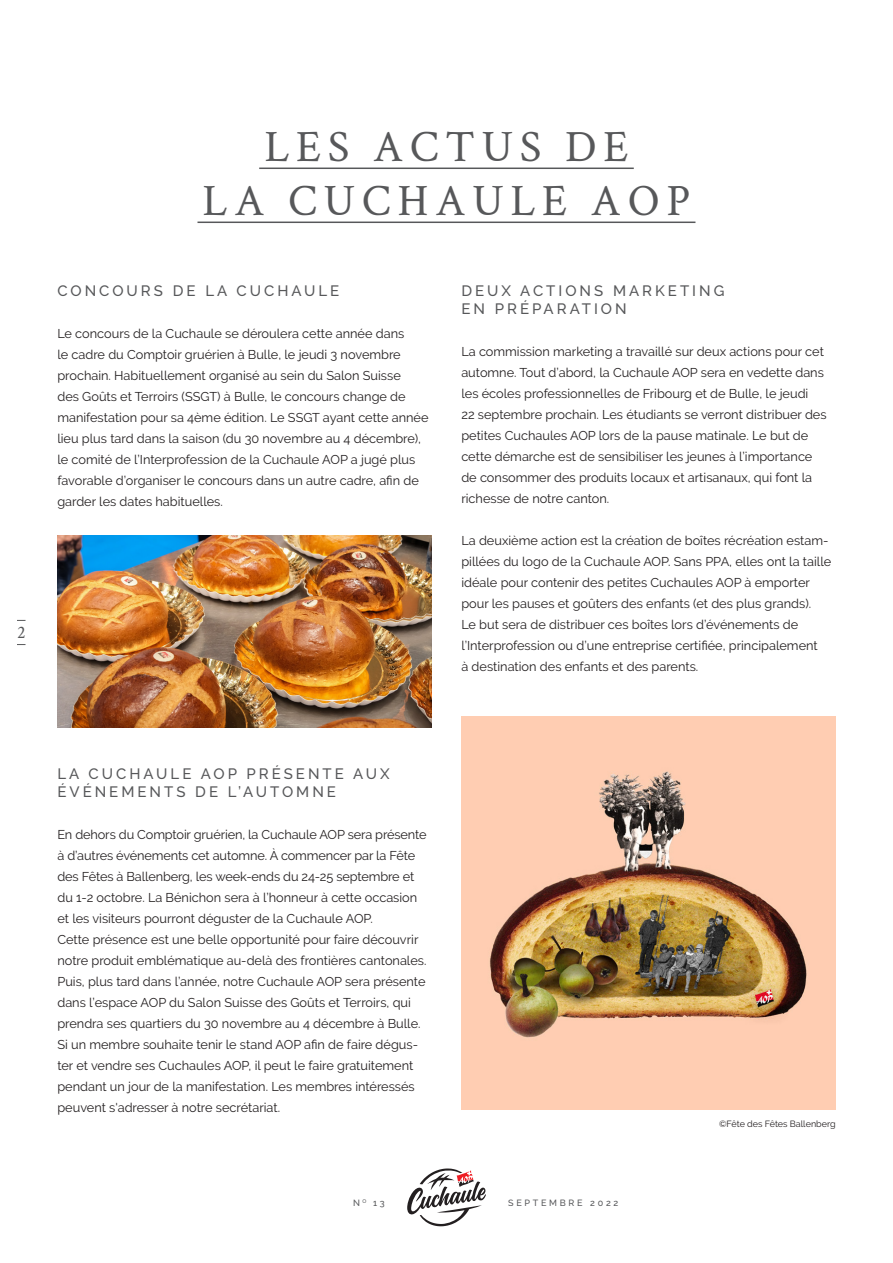
<style>
.page{position:relative;width:893px;height:1263px;background:#fff}
.page>*{position:absolute;margin:0;border:0;box-sizing:border-box;transform-origin:0 0}
.t1{font:45px/54px "Crimson Text";letter-spacing:.15em;color:#57585a;text-align:center}
.t2{font:18px "Crimson Text";color:#57585a}
.t3{font:500 15px/18px "Raleway";letter-spacing:.2em;color:#57585a}
.t4{font:12.75px/21px "Raleway";color:#231f20}
.t5{font:9px "Raleway";color:#231f20}
.t6{font:500 9px "Raleway";letter-spacing:.3em;color:#57585a}
</style>
<div class="page">
<svg style="left:407px;top:1168px;width:79px;height:58px"></svg>
<hr style="left:259px;top:168px;width:375px;height:1px;background:#57585a">
<hr style="left:197px;top:222px;width:498px;height:1px;background:#57585a">
<img style="left:57px;top:535px;width:375px;height:192px">
<img style="left:461px;top:716px;width:375px;height:394px">
<h2 class="t2" style="left:17px;top:620px;width:10px">2</h2>
<h1 class="t1" style="left:203px;top:117px;width:489px">LES ACTUS DE<br>LA CUCHAULE AOP</h1>
<p class="t3" style="left:57px;top:281px;width:283px">CONCOURS DE LA CUCHAULE</p>
<p class="t4" style="left:57px;top:323px;width:373px">Le concours de la Cuchaule se déroulera cette année dans<br>le cadre du Comptoir gruérien à Bulle, le jeudi 3 novembre prochain. Habituellement organisé au sein du Salon Suisse<br>des Goûts et Terroirs (SSGT) à Bulle, le concours change de manifestation pour sa 4ème édition. Le SSGT ayant cette année lieu plus tard dans la saison (du 30 novembre au 4 décembre), le comité de l’Interprofession de la Cuchaule AOP a jugé plus favorable d’organiser le concours dans un autre cadre, afin de garder les dates habituelles.</p>
<p class="t3" style="left:461px;top:281px;width:265px">DEUX ACTIONS MARKETING<br>EN PRÉPARATION</p>
<p class="t4" style="left:461px;top:341px;width:367px">La commission marketing a travaillé sur deux actions pour cet automne. Tout d’abord, la Cuchaule AOP sera en vedette dans les écoles professionnelles de Fribourg et de Bulle, le jeudi<br>22 septembre prochain. Les étudiants se verront distribuer des petites Cuchaules AOP lors de la pause matinale. Le but de cette démarche est de sensibiliser les jeunes à l’importance de consommer des produits locaux et artisanaux, qui font la richesse de notre canton.</p>
<p class="t4" style="left:461px;top:530px;width:371px">La deuxième action est la création de boîtes récréation estam&shy;pillées du logo de la Cuchaule AOP. Sans PPA, elles ont la taille idéale pour contenir des petites Cuchaules AOP à emporter pour les pauses et goûters des enfants (et des plus grands).<br>Le but sera de distribuer ces boîtes lors d’événements de l’Interprofession ou d’une entreprise certifiée, principalement<br>à destination des enfants et des parents.</p>
<p class="t3" style="left:57px;top:765px;width:334px">LA CUCHAULE AOP PRÉSENTE AUX<br>ÉVÉNEMENTS DE L’AUTOMNE</p>
<p class="t4" style="left:57px;top:824px;width:371px">En dehors du Comptoir gruérien, la Cuchaule AOP sera présente à d’autres événements cet automne. À commencer par la Fête des Fêtes à Ballenberg, les week-ends du 24-25 septembre et du 1-2 octobre. La Bénichon sera à l’honneur à cette occasion et les visiteurs pourront déguster de la Cuchaule AOP.<br>Cette présence est une belle opportunité pour faire découvrir notre produit emblématique au-delà des frontières cantonales.<br>Puis, plus tard dans l’année, notre Cuchaule AOP sera présente dans l’espace AOP du Salon Suisse des Goûts et Terroirs, qui prendra ses quartiers du 30 novembre au 4 décembre à Bulle.<br>Si un membre souhaite tenir le stand AOP afin de faire dégus&shy;ter et vendre ses Cuchaules AOP, il peut le faire gratuitement pendant un jour de la manifestation. Les membres intéressés peuvent s'adresser à notre secrétariat.</p>
<p class="t6" style="left:353px;top:1197px;width:33px">N<sup>O</sup> 13</p>
<p class="t6" style="left:508px;top:1197px;width:112px">SEPTEMBRE 2022</p>
<p class="t5" style="left:719px;top:1119px;width:118px">©Fête des Fêtes Ballenberg</p>
</div>
